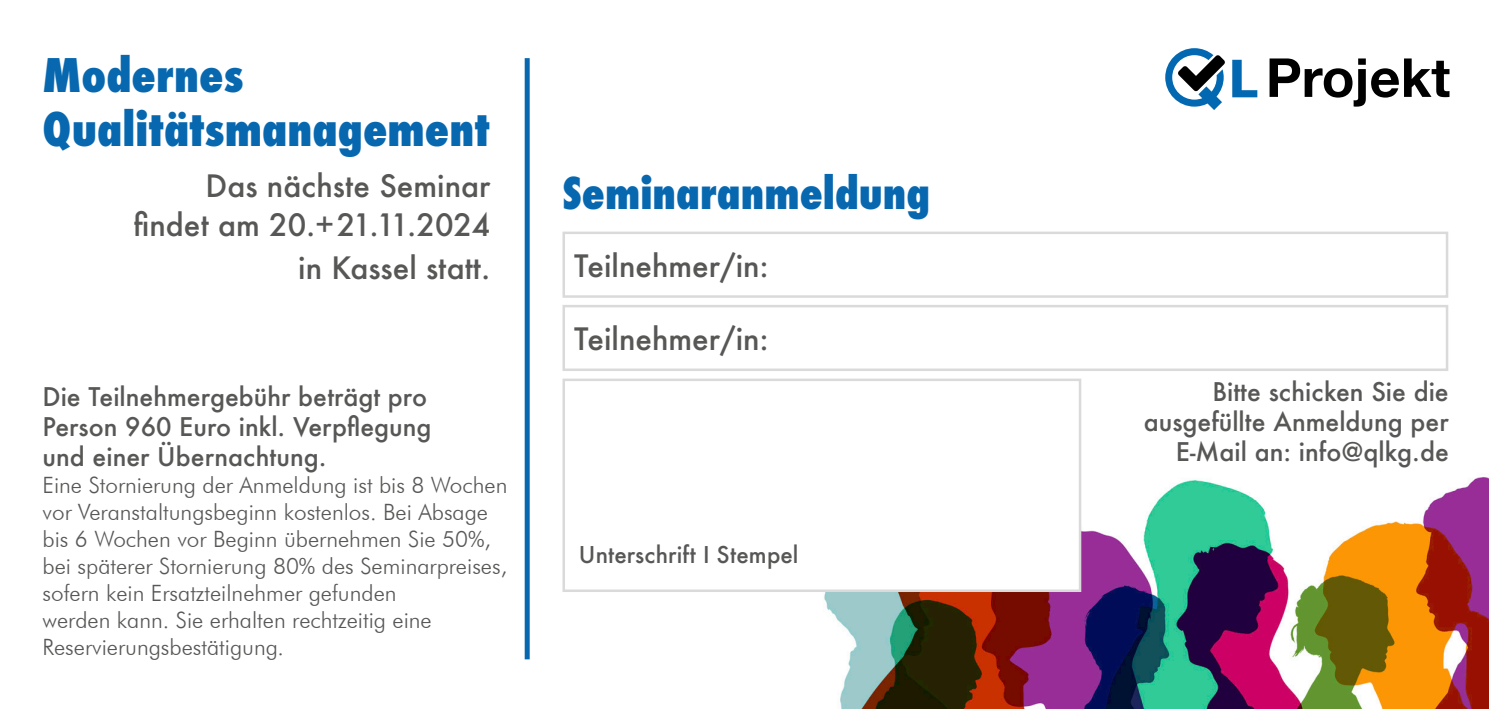
<style>
.page{position:relative;width:1489px;height:709px;background:#fff}
.page>*{position:absolute;margin:0;border:0;box-sizing:border-box;transform-origin:0 0}
.t1{font:700 53.75px "Helvetica Neue";color:#000}
.t2{font:800 condensed 45px/54px "Futura";color:#0768b0}
.t3{font:800 condensed 42.5px "Futura";color:#0768b0}
.t4{font:500 30px/42.2px "Futura";color:#575756;text-align:right}
.t5{font:500 25px/30px "Futura";color:#575756}
.t6{font:300 22.5px/27px "Futura BT";color:#575756}
.t7{font:500 22.5px "Futura";color:#575756}
</style>
<div class="page">
<img style="left:824px;top:445px;width:664px;height:264px">
<div style="left:524px;top:58px;width:5px;height:601px;background:#0768b0"></div>
<div style="left:562px;top:231px;width:886px;height:67px;border:2px solid #dadada"></div>
<div style="left:563px;top:380px;width:516px;height:210px;background:#fff"></div>
<div style="left:562px;top:378px;width:519px;height:214px;border:2px solid #dadada"></div>
<div style="left:562px;top:305px;width:886px;height:66px;border:2px solid #dadada"></div>
<svg style="left:1232px;top:60px;width:25px;height:37px"></svg>
<svg style="left:1165px;top:48px;width:59px;height:62px"></svg>
<h2 class="t2" style="left:43px;top:48px;width:448px">Modernes<br>Qualitätsmanagement</h2>
<h3 class="t4" style="left:206px;top:164px;width:286px">Das nächste Seminar</h3>
<h3 class="t4" style="left:133px;top:204px;width:358px">findet am 20.+21.11.2024 in Kassel statt.</h3>
<p class="t5" style="left:43px;top:381px;width:390px">Die Teilnehmergebühr beträgt pro<br>Person 960 Euro inkl. Verpflegung und einer Übernachtung.</p>
<p class="t6" style="left:43px;top:471px;width:466px">Eine Stornierung der Anmeldung ist bis 8 Wochen vor Veranstaltungsbeginn kostenlos. Bei Absage bis 6 Wochen vor Beginn übernehmen Sie 50%, bei späterer Stornierung 80% des Seminarpreises, sofern kein Ersatzteilnehmer gefunden<br>werden kann. Sie erhalten rechtzeitig eine Reservierungsbestätigung.</p>
<h3 class="t3" style="left:562px;top:164px;width:369px">Seminaranmeldung</h3>
<h3 class="t4" style="left:574px;top:244px;width:196px">Teilnehmer/in:</h3>
<h3 class="t4" style="left:574px;top:318px;width:196px">Teilnehmer/in:</h3>
<p class="t7" style="left:579px;top:538px;width:221px">Unterschrift I Stempel</p>
<h1 class="t1" style="left:1265px;top:36px;width:186px">Projekt</h1>
<p class="t5" style="left:1143px;top:376px;width:306px;text-align:right">Bitte schicken Sie die ausgefüllte Anmeldung per<br>E-Mail an: info@qlkg.de</p>
</div>
